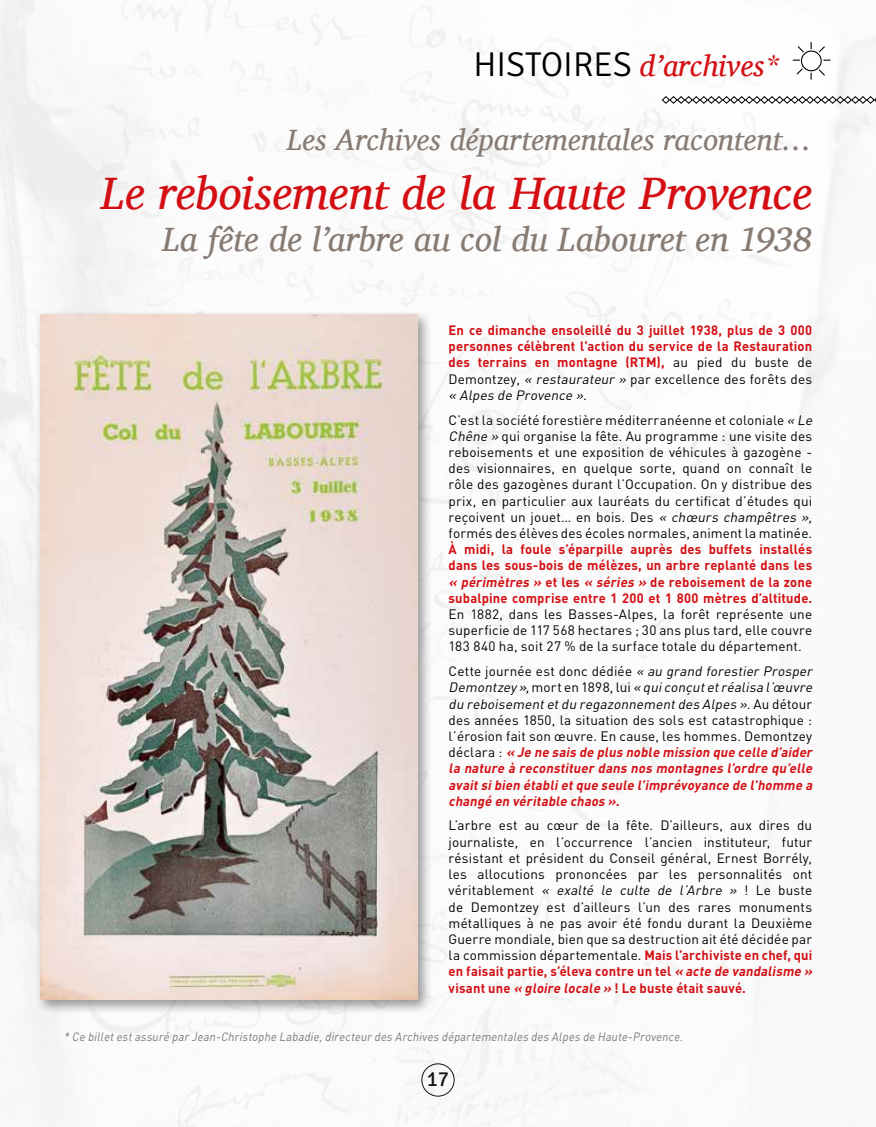
<style>
.page{position:relative;width:876px;height:1127px;background:#fff}
.page>*{position:absolute;margin:0;border:0;box-sizing:border-box;transform-origin:0 0}
.t1{font:italic 46.5px "Charis SIL";color:#d40f14}
.t2{font:italic 34.5px "Charis SIL";color:#877b74}
.t3{font:italic 30px "Charis SIL";letter-spacing:.005em;color:#877b74}
.t4{font:italic 30px "Charis SIL";color:#d40f14}
.t5{font:21px "Signika";color:#000}
.t6{font:13.5px/16.2px "DINOT";letter-spacing:.01em;color:#000}
.t7{font:italic 700 13.5px/16.2px "DINOT";color:#d40f14;scale:.96 1}
.t8{font:700 13.5px/16.2px "DINOT";letter-spacing:.015em;color:#d40f14;text-align:justify;scale:.96 1}
.t9{font:italic 12px "DINOT";color:#7d7673;scale:.92 1}
.s1{font-family:"Signika";font-weight:300;font-style:normal;font-size:34.5px;color:#000}
.s2{font-weight:400;color:#000}
.s3{font-weight:400;font-style:italic;color:#000}
.s4{font-style:italic}
.s5{font-weight:400;font-style:normal;color:#000}
.s6{font-weight:700;color:#d40f14}
.s7{font-weight:700;font-style:italic;color:#d40f14}
</style>
<div class="page">
<img style="left:0;top:0;width:876px;height:1127px">
<div style="left:35px;top:309px;width:397px;height:706px;background:#000;opacity:.4"></div>
<img style="left:40px;top:315px;width:377px;height:685px">
<svg style="left:792px;top:41px;width:39px;height:39px"></svg>
<svg style="left:661px;top:96px;width:215px;height:8px"></svg>
<h3 class="t4" style="left:473px;top:48px;width:308px"><span class="s1">HISTOIRES</span> d’archives*</h3>
<h3 class="t3" style="left:287px;top:122px;width:527px">Les Archives départementales racontent…</h3>
<h1 class="t1" style="left:101px;top:166px;width:713px">Le reboisement de la Haute Provence</h1>
<h2 class="t2" style="left:162px;top:219px;width:652px">La fête de l’arbre au col du Labouret en 1938</h2>
<p class="t8" style="left:449px;top:321px;width:380px">En ce dimanche ensoleillé du 3 juillet 1938, plus de 3 000 personnes célèbrent l’action du service de la Restauration des terrains en montagne (RTM), <span class="s2">au pied du buste de Demontzey,</span> <span class="s3">« restaurateur »</span> <span class="s2">par excellence des forêts des </span><span class="s3">« Alpes de Provence ».</span></p>
<p class="t6" style="left:449px;top:411px;width:368px">C’est la société forestière méditerranéenne et coloniale <span class="s4">« Le Chêne »</span> qui organise la fête. Au programme : une visite des reboisements et une exposition de véhicules à gazogène - des visionnaires, en quelque sorte, quand on connaît le rôle des gazogènes durant l’Occupation. On y distribue des prix, en particulier aux lauréats du certificat d’études qui reçoivent un jouet… en bois. Des <span class="s4">« chœurs champêtres », </span>formés des élèves des écoles normales, animent la matinée.</p>
<p class="t8" style="left:449px;top:541px;width:380px">À midi, la foule s’éparpille auprès des buffets installés dans les sous-bois de mélèzes, un arbre replanté dans les <span class="s4">« périmètres »</span> et les <span class="s4">« séries »</span> de reboisement de la zone subalpine comprise entre 1 200 et 1 800 mètres d’altitude.</p>
<p class="t6" style="left:449px;top:605px;width:365px;text-align:justify">En 1882, dans les Basses-Alpes, la forêt représente une superficie de 117 568 hectares ; 30 ans plus tard, elle couvre 183 840 ha, soit 27 % de la surface totale du département.</p>
<p class="t7" style="left:449px;top:662px;width:383px"><span class="s5">Cette journée est donc dédiée</span> <span class="s2">« au grand forestier Prosper Demontzey »</span><span class="s5">, m o r t e n 1 8 9 8 , l u i</span> <span class="s2">« quiconçutetréalisa l’œuvre du reboisementetdu regazonnementdes Alpes ».</span><span class="s5">A u d é t o u r des années 1850, la situation des sols est catastrophique : l’érosion fait son œuvre. En cause, les hommes. Demontzey d é c l a r a :</span> « Je ne sais de plus noble mission que celle d’aider la nature à reconstituer dans nos montagnes l’ordre qu’elle avaitsibien établietque seule l’imprévoyance de l’homme a changé en véritable chaos ».</p>
<p class="t6" style="left:449px;top:817px;width:368px">L’arbre est au cœur de la fête. D’ailleurs, aux dires du journaliste, en l’occurrence l’ancien instituteur, futur résistant et président du Conseil général, Ernest Borrély, les allocutions prononcées par les personnalités ont véritablement <span class="s4">« exalté le culte de l’Arbre »</span> ! Le buste de Demontzey est d’ailleurs l’un des rares monuments métalliques à ne pas avoir été fondu durant la Deuxième Guerre mondiale, bien que sa destruction ait été décidée par la commission départementale. <span class="s6">Mais l’archiviste en chef, qui en faisait partie, s’éleva contre un tel</span> <span class="s7">« acte de vandalisme » </span><span class="s6">visant une</span> <span class="s7">« gloire locale »</span> <span class="s6">! Le buste était sauvé.</span></p>
<p class="t9" style="left:64px;top:1029px;width:677px">* Ce billetestassuré parJean-Christophe Labadie,directeurdes Archives départementales des Alpes de Haute-Provence.</p>
<h3 class="t5" style="left:427px;top:1067px;width:24px">17</h3>
</div>
